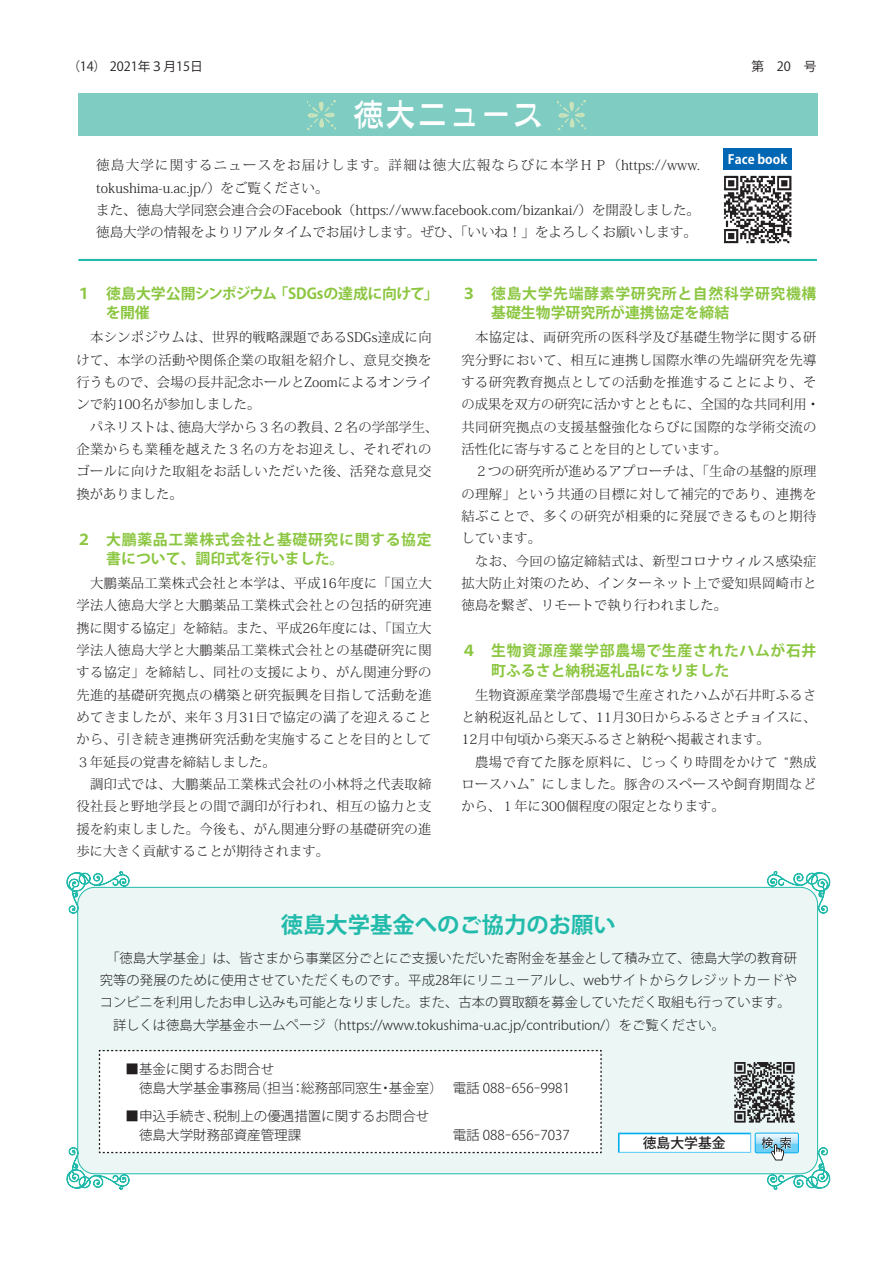
<style>
.page{position:relative;width:893px;height:1263px;background:#fff}
.page>*{position:absolute;margin:0;border:0;box-sizing:border-box;transform-origin:0 0}
.t1{font:31.95px "DF Ga Gei Std W6";color:#fff}
.t2{font:700 22.35px "Koz Go Pro";color:#22bbab}
.t3{font:700 14.85px/19.2px "Koz Go Pro";letter-spacing:.045em;color:#8bc640}
.t4{font:700 14.85px/19.2px "Koz Go Pro";color:#8bc640}
.t5{font:500 13.8px "Koz Go Pro";color:#231f20}
.t6{font:300 13.5px/22.4px "Koz Min Pro";color:#231f20}
.t7{font:300 13.5px/19.2px "Koz Go Pro";color:#231f20}
.t8{font:300 13.35px/22.4px "Koz Min Pro";letter-spacing:.03em;color:#231f20}
.t9{font:300 13.35px/22.4px "Koz Go Pro";color:#231f20}
.t10{font:12.75px "Koz Go Pro";color:#231f20}
.t11{font:700 12.75px "Koz Go Pro";color:#fff}
</style>
<div class="page">
<div style="left:78px;top:887px;width:740px;height:287px;background:#ebf6f5;border-radius:17px"></div>
<svg style="left:66px;top:871px;width:64px;height:43px"></svg>
<svg style="left:767px;top:871px;width:64px;height:43px"></svg>
<svg style="left:66px;top:1050px;width:536px;height:140px"></svg>
<div style="left:98px;top:1049px;width:504px;height:105px;background:#fff"></div>
<img style="left:723px;top:175px;width:69px;height:69px">
<div style="left:723px;top:149px;width:69px;height:21px;background:#0166b3"></div>
<img style="left:734px;top:1062px;width:61px;height:61px">
<svg style="left:618px;top:1133px;width:213px;height:57px"></svg>
<hr style="left:78px;top:259px;width:739px;height:2px;background:#22bbab">
<div style="left:78px;top:94px;width:740px;height:42px;background:#7eccc2"></div>
<img style="left:307px;top:100px;width:29px;height:29px">
<img style="left:557px;top:100px;width:29px;height:29px">
<p class="t10" style="left:67px;top:58px;width:137px">（14）　2021年３月15日</p>
<p class="t10" style="left:751px;top:58px;width:67px">第　20　号</p>
<h1 class="t1" style="left:353px;top:98px;width:193px">徳大ニュース</h1>
<p class="t6" style="left:96px;top:154px;width:605px">徳島大学に関するニュースをお届けします。詳細は徳大広報ならびに本学ＨＰ（https://www. tokushima-u.ac.jp/）をご覧ください。<br>また、徳島大学同窓会連合会のFacebook（https://www.facebook.com/bizankai/）を開設しました。徳島大学の情報をよりリアルタイムでお届けします。ぜひ、「いいね！」をよろしくお願いします。</p>
<p class="t11" style="left:728px;top:151px;width:61px">Face book</p>
<p class="t4" style="left:106px;top:285px;width:335px;text-indent:-29px">１　徳島大学公開シンポジウム「SDGsの達成に向けて」を開催</p>
<p class="t8" style="left:77px;top:326px;width:363px">　本シンポジウムは、世界的戦略課題であるSDGs達成に向けて、本学の活動や関係企業の取組を紹介し、意見交換を行うもので、会場の長井記念ホールとZoomによるオンラインで約100名が参加しました。<br>　パネリストは、徳島大学から３名の教員、２名の学部学生、企業からも業種を越えた３名の方をお迎えし、それぞれのゴールに向けた取組をお話しいただいた後、活発な意見交換がありました。</p>
<p class="t3" style="left:106px;top:531px;width:327px;text-indent:-30px">２　大鵬薬品工業株式会社と基礎研究に関する協定書について、調印式を行いました。</p>
<p class="t8" style="left:77px;top:571px;width:357px">　大鵬薬品工業株式会社と本学は、平成16年度に「国立大学法人徳島大学と大鵬薬品工業株式会社との包括的研究連携に関する協定」を締結。また、平成26年度には、「国立大学法人徳島大学と大鵬薬品工業株式会社との基礎研究に関する協定」を締結し、同社の支援により、がん関連分野の先進的基礎研究拠点の構築と研究振興を目指して活動を進めてきましたが、来年３月31日で協定の満了を迎えることから、引き続き連携研究活動を実施することを目的として<br>３年延長の覚書を締結しました。<br>　調印式では、大鵬薬品工業株式会社の小林将之代表取締役社長と野地学長との間で調印が行われ、相互の協力と支援を約束しました。今後も、がん関連分野の基礎研究の進歩に大きく貢献することが期待されます。</p>
<p class="t3" style="left:491px;top:285px;width:327px;text-indent:-30px">３　徳島大学先端酵素学研究所と自然科学研究機構基礎生物学研究所が連携協定を締結</p>
<p class="t8" style="left:461px;top:326px;width:360px">　本協定は、両研究所の医科学及び基礎生物学に関する研究分野において、相互に連携し国際水準の先端研究を先導する研究教育拠点としての活動を推進することにより、その成果を双方の研究に活かすとともに、全国的な共同利用・共同研究拠点の支援基盤強化ならびに国際的な学術交流の活性化に寄与することを目的としています。<br>　２つの研究所が進めるアプローチは、「生命の基盤的原理の理解」という共通の目標に対して補完的であり、連携を結ぶことで、多くの研究が相乗的に発展できるものと期待しています。<br>　なお、今回の協定締結式は、新型コロナウィルス感染症拡大防止対策のため、インターネット上で愛知県岡崎市と徳島を繋ぎ、リモートで執り行われました。</p>
<p class="t3" style="left:491px;top:642px;width:327px;text-indent:-30px">４　生物資源産業学部農場で生産されたハムが石井町ふるさと納税返礼品になりました</p>
<p class="t8" style="left:461px;top:683px;width:357px">　生物資源産業学部農場で生産されたハムが石井町ふるさと納税返礼品として、11月30日からふるさとチョイスに、<br>12月中旬頃から楽天ふるさと納税へ掲載されます。<br>　農場で育てた豚を原料に、じっくり時間をかけて “熟成ロースハム” にしました。豚舎のスペースや飼育期間などから、１年に300個程度の限定となります。</p>
<h2 class="t2" style="left:281px;top:911px;width:336px">徳島大学基金へのご協力のお願い</h2>
<p class="t9" style="left:100px;top:946px;width:699px">　「徳島大学基金」は、皆さまから事業区分ごとにご支援いただいた寄附金を基金として積み立て、徳島大学の教育研究等の発展のために使用させていただくものです。平成28年にリニューアルし、webサイトからクレジットカードやコンビニを利用したお申し込みも可能となりました。また、古本の買取額を募金していただく取組も行っています。　詳しくは徳島大学基金ホームページ（https://www.tokushima-u.ac.jp/contribution/）をご覧ください。</p>
<p class="t7" style="left:126px;top:1059px;width:446px">■基金に関するお問合せ<br>　徳島大学基金事務局（担当：総務部同窓生・基金室） 電話 088−656−9981</p>
<p class="t7" style="left:126px;top:1106px;width:305px">■申込手続き、税制上の優遇措置に関するお問合せ　徳島大学財務部資産管理課</p>
<p class="t7" style="left:453px;top:1125px;width:119px">電話 088−656−7037</p>
<p class="t5" style="left:643px;top:1134px;width:84px">徳島大学基金</p>
</div>
